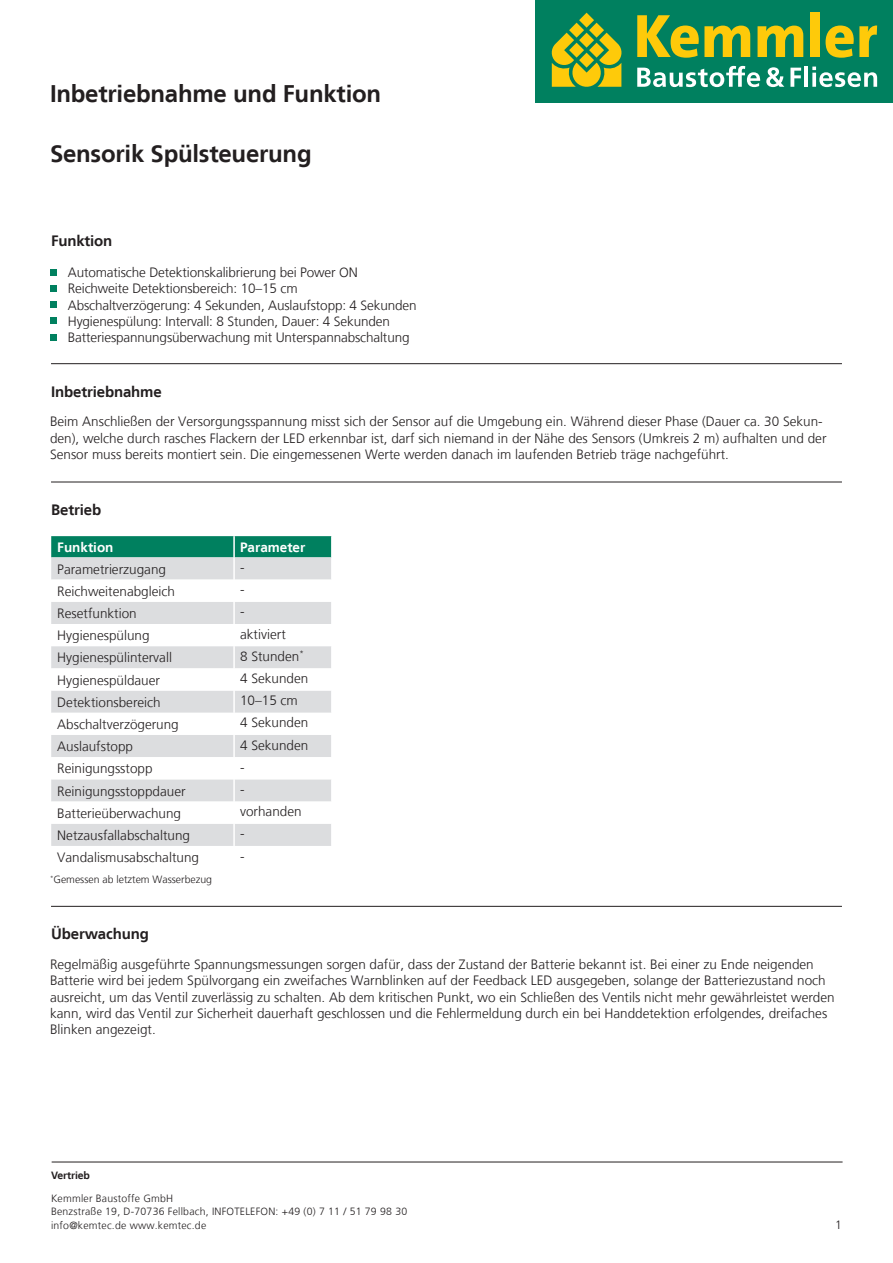
<style>
.page{position:relative;width:893px;height:1263px;background:#fff}
.page>*{position:absolute;margin:0;border:0;box-sizing:border-box;transform-origin:0 0}
.t1{font:700 24px "Frutiger LT";letter-spacing:-.01em;color:#231f20}
.t2{font:700 15px "Frutiger LT";letter-spacing:-.01em;color:#231f20}
.Bemaßung{font:300 13.5px/16.2px "Frutiger LT";color:#231f20}
.Bemaßung-2{font:700 13.5px "Frutiger LT";color:#fff}
.t3{font:300 12px "Frutiger LT";color:#231f20}
.t4{font:300 10.5px "Frutiger LT";letter-spacing:.02em;color:#231f20}
.t5{font:300 10.5px "Frutiger LT";color:#231f20}
.t6{font:700 10.5px "Frutiger LT";letter-spacing:-.01em;color:#231f20}
</style>
<div class="page">
<div style="left:536px;top:0;width:357px;height:102px;background:#00805f"></div>
<svg style="left:637px;top:66px;width:123px;height:21px"></svg>
<svg style="left:766px;top:67px;width:18px;height:20px"></svg>
<svg style="left:790px;top:68px;width:11px;height:19px"></svg>
<hr style="left:804px;top:66px;width:4px;height:21px;background:#fff">
<svg style="left:812px;top:67px;width:65px;height:20px"></svg>
<svg style="left:551px;top:13px;width:71px;height:74px"></svg>
<svg style="left:637px;top:15px;width:113px;height:43px"></svg>
<svg style="left:757px;top:26px;width:46px;height:31px"></svg>
<div style="left:811px;top:13px;width:9px;height:44px;background:#feca0a"></div>
<svg style="left:825px;top:25px;width:52px;height:33px"></svg>
<hr style="left:51px;top:363px;width:791px;height:1px;background:#231f20">
<hr style="left:51px;top:906px;width:791px;height:1px;background:#231f20">
<hr style="left:51px;top:482px;width:791px;height:1px;background:#231f20">
<div style="left:50px;top:269px;width:7px;height:7px;background:#00805f"></div>
<div style="left:50px;top:285px;width:7px;height:7px;background:#00805f"></div>
<div style="left:50px;top:301px;width:7px;height:7px;background:#00805f"></div>
<div style="left:50px;top:317px;width:7px;height:7px;background:#00805f"></div>
<div style="left:50px;top:334px;width:7px;height:7px;background:#00805f"></div>
<div style="left:51px;top:536px;width:280px;height:21px;background:#00805f"></div>
<svg style="left:51px;top:557px;width:280px;height:23px;fill:#dcdddf"></svg>
<svg style="left:51px;top:602px;width:280px;height:244px;fill:#dcdddf"></svg>
<hr style="left:233px;top:536px;width:2px;height:21px;background:#fff">
<hr style="left:233px;top:557px;width:2px;height:23px;background:#fff">
<hr style="left:233px;top:602px;width:2px;height:22px;background:#fff">
<hr style="left:233px;top:624px;width:2px;height:22px;background:#fff">
<hr style="left:233px;top:646px;width:2px;height:22px;background:#fff">
<hr style="left:233px;top:668px;width:2px;height:22px;background:#fff">
<hr style="left:233px;top:690px;width:2px;height:23px;background:#fff">
<hr style="left:233px;top:713px;width:2px;height:22px;background:#fff">
<hr style="left:233px;top:735px;width:2px;height:22px;background:#fff">
<hr style="left:233px;top:757px;width:2px;height:22px;background:#fff">
<hr style="left:233px;top:779px;width:2px;height:22px;background:#fff">
<hr style="left:233px;top:801px;width:2px;height:23px;background:#fff">
<hr style="left:233px;top:824px;width:2px;height:22px;background:#fff">
<hr style="left:52px;top:1161px;width:791px;height:1px;background:#231f20">
<p class="t1" style="left:50px;top:80px;width:333px">Inbetriebnahme und Funktion</p>
<p class="t1" style="left:50px;top:140px;width:263px">Sensorik Spülsteuerung</p>
<p class="t2" style="left:51px;top:232px;width:63px">Funktion</p>
<p class="Bemaßung" style="left:68px;top:265px;width:291px">Automatische Detektionskalibrierung bei Power ON</p>
<p class="Bemaßung" style="left:68px;top:281px;width:231px">Reichweite Detektionsbereich: 10–15 cm</p>
<p class="Bemaßung" style="left:68px;top:297px;width:350px">Abschaltverzögerung: 4 Sekunden, Auslaufstopp: 4 Sekunden</p>
<p class="Bemaßung" style="left:68px;top:313px;width:324px">Hygienespülung: Intervall: 8 Stunden, Dauer: 4 Sekunden</p>
<p class="Bemaßung" style="left:68px;top:329px;width:343px">Batteriespannungsüberwachung mit Unterspannabschaltung</p>
<p class="t2" style="left:51px;top:382px;width:112px">Inbetriebnahme</p>
<p class="Bemaßung" style="left:50px;top:414px;width:778px">Beim Anschließen der Versorgungsspannung misst sich der Sensor auf die Umgebung ein. Während dieser Phase (Dauer ca. 30 Sekun&shy;den), welche durch rasches Flackern der LED erkennbar ist, darf sich niemand in der Nähe des Sensors (Umkreis 2 m) aufhalten und der<br>Sensor muss bereits montiert sein. Die eingemessenen Werte werden danach im laufenden Betrieb träge nachgeführt.</p>
<p class="t2" style="left:51px;top:501px;width:51px">Betrieb</p>
<p class="Bemaßung-2" style="left:57px;top:539px;width:58px">Funktion</p>
<p class="Bemaßung-2" style="left:240px;top:539px;width:67px">Parameter</p>
<p class="Bemaßung" style="left:57px;top:561px;width:110px">Parametrierzugang</p>
<p class="Bemaßung" style="left:240px;top:559px;width:6px">-</p>
<p class="Bemaßung" style="left:57px;top:583px;width:119px">Reichweitenabgleich</p>
<p class="Bemaßung" style="left:240px;top:582px;width:6px">-</p>
<p class="Bemaßung" style="left:57px;top:605px;width:81px">Resetfunktion</p>
<p class="Bemaßung" style="left:240px;top:604px;width:6px">-</p>
<p class="Bemaßung" style="left:57px;top:628px;width:94px">Hygienespülung</p>
<p class="Bemaßung" style="left:240px;top:626px;width:47px">aktiviert</p>
<p class="Bemaßung" style="left:57px;top:650px;width:116px">Hygienespülintervall</p>
<p class="Bemaßung" style="left:240px;top:648px;width:65px">8 Stunden<sup>*</sup></p>
<p class="Bemaßung" style="left:57px;top:672px;width:104px">Hygienespüldauer</p>
<p class="Bemaßung" style="left:240px;top:670px;width:70px">4 Sekunden</p>
<p class="Bemaßung" style="left:57px;top:694px;width:105px">Detektionsbereich</p>
<p class="Bemaßung" style="left:240px;top:693px;width:59px">10–15 cm</p>
<p class="Bemaßung" style="left:57px;top:716px;width:123px">Abschaltverzögerung</p>
<p class="Bemaßung" style="left:240px;top:715px;width:70px">4 Sekunden</p>
<p class="Bemaßung" style="left:57px;top:738px;width:77px">Auslaufstopp</p>
<p class="Bemaßung" style="left:240px;top:737px;width:70px">4 Sekunden</p>
<p class="Bemaßung" style="left:57px;top:761px;width:97px">Reinigungsstopp</p>
<p class="Bemaßung" style="left:240px;top:759px;width:6px">-</p>
<p class="Bemaßung" style="left:57px;top:783px;width:130px">Reinigungsstoppdauer</p>
<p class="Bemaßung" style="left:240px;top:781px;width:6px">-</p>
<p class="Bemaßung" style="left:57px;top:805px;width:125px">Batterieüberwachung</p>
<p class="Bemaßung" style="left:240px;top:804px;width:63px">vorhanden</p>
<p class="Bemaßung" style="left:57px;top:827px;width:134px">Netzausfallabschaltung</p>
<p class="Bemaßung" style="left:240px;top:826px;width:6px">-</p>
<p class="Bemaßung" style="left:57px;top:849px;width:143px">Vandalismusabschaltung</p>
<p class="Bemaßung" style="left:240px;top:848px;width:6px">-</p>
<p class="t5" style="left:50px;top:874px;width:164px"><sup>*</sup>Gemessen ab letztem Wasserbezug</p>
<p class="t2" style="left:51px;top:925px;width:99px">Überwachung</p>
<p class="Bemaßung" style="left:50px;top:956px;width:786px">Regelmäßig ausgeführte Spannungsmessungen sorgen dafür, dass der Zustand der Batterie bekannt ist. Bei einer zu Ende neigenden Batterie wird bei jedem Spülvorgang ein zweifaches Warnblinken auf der Feedback LED ausgegeben, solange der Batteriezustand noch ausreicht, um das Ventil zuverlässig zu schalten. Ab dem kritischen Punkt, wo ein Schließen des Ventils nicht mehr gewährleistet werden kann, wird das Ventil zur Sicherheit dauerhaft geschlossen und die Fehlermeldung durch ein bei Handdetektion erfolgendes, dreifaches Blinken angezeigt.</p>
<p class="t6" style="left:51px;top:1169px;width:40px">Vertrieb</p>
<p class="t4" style="left:51px;top:1192px;width:124px">Kemmler Baustoffe GmbH</p>
<p class="t4" style="left:51px;top:1205px;width:358px">Benzstraße 19, D-70736 Fellbach, INFOTELEFON: +49 (0) 7 11 / 51 79 98 30</p>
<p class="t4" style="left:51px;top:1219px;width:157px">info@kemtec.de www.kemtec.de</p>
<p class="t3" style="left:835px;top:1218px;width:8px">1</p>
</div>
